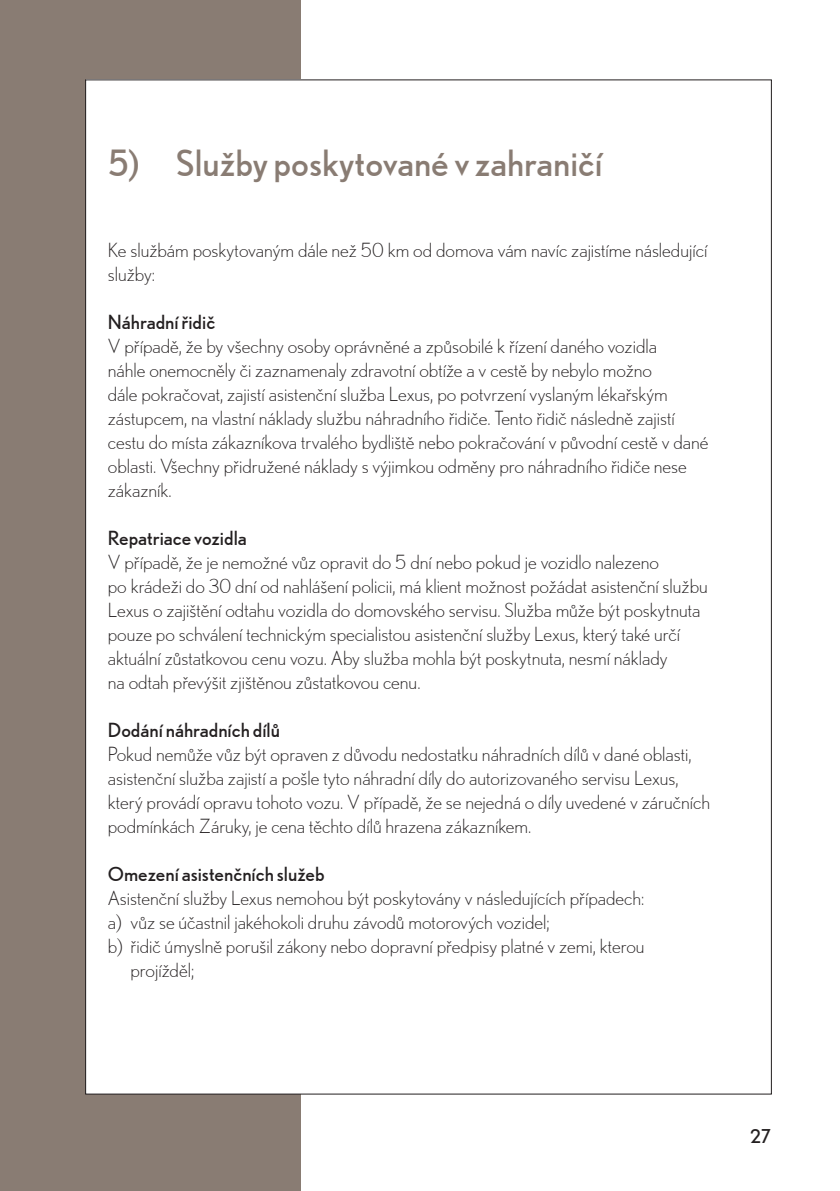
<style>
.page{position:relative;width:840px;height:1191px;background:#fff}
.page>*{position:absolute;margin:0;border:0;box-sizing:border-box;transform-origin:0 0}
.t1{font:36px "Nobel WGL";color:#897c73}
.t2{font:300 19.4px/24px "Nobel WGL";color:#231f20}
.t3{font:19.4px "Nobel WGL";color:#231f20}
.t4{font:19px "Nobel WGL";color:#231f20}
</style>
<div class="page">
<div style="left:0;top:0;width:300px;height:1191px;background:#897c73"></div>
<div style="left:86px;top:80px;width:685px;height:1014px;background:#fff"></div>
<h1 class="t1" style="left:108px;top:141px;width:496px">5) Služby poskytované v zahraničí</h1>
<p class="t2" style="left:108px;top:237px;width:600px">Ke službám poskytovaným dále než 50 km od domova vám navíc zajistíme následující služby:</p>
<p class="t3" style="left:108px;top:310px;width:109px">Náhradní řidič</p>
<p class="t2" style="left:108px;top:333px;width:602px">V případě, že by všechny osoby oprávněné a způsobilé k řízení daného vozidla<br>náhle onemocněly či zaznamenaly zdravotní obtíže a v cestě by nebylo možno<br>dále pokračovat, zajistí asistenční služba Lexus, po potvrzení vyslaným lékařským zástupcem, na vlastní náklady službu náhradního řidiče. Tento řidič následně zajistí cestu do místa zákazníkova trvalého bydliště nebo pokračování v původní cestě v dané oblasti. Všechny přidružené náklady s výjimkou odměny pro náhradního řidiče nese zákazník.</p>
<p class="t3" style="left:108px;top:526px;width:140px">Repatriace vozidla</p>
<p class="t2" style="left:108px;top:549px;width:601px">V případě, že je nemožné vůz opravit do 5 dní nebo pokud je vozidlo nalezeno<br>po krádeži do 30 dní od nahlášení policii, má klient možnost požádat asistenční službu Lexus o zajištění odtahu vozidla do domovského servisu. Služba může být poskytnuta pouze po schválení technickým specialistou asistenční služby Lexus, který také určí aktuální zůstatkovou cenu vozu. Aby služba mohla být poskytnuta, nesmí náklady<br>na odtah převýšit zjištěnou zůstatkovou cenu.</p>
<p class="t3" style="left:108px;top:718px;width:174px">Dodání náhradních dílů</p>
<p class="t2" style="left:108px;top:741px;width:603px">Pokud nemůže vůz být opraven z důvodu nedostatku náhradních dílů v dané oblasti, asistenční služba zajistí a pošle tyto náhradní díly do autorizovaného servisu Lexus, který provádí opravu tohoto vozu. V případě, že se nejedná o díly uvedené v záručních podmínkách Záruky, je cena těchto dílů hrazena zákazníkem.</p>
<p class="t3" style="left:108px;top:862px;width:218px">Omezení asistenčních služeb</p>
<p class="t2" style="left:108px;top:885px;width:537px">Asistenční služby Lexus nemohou být poskytovány v následujících případech:</p>
<p class="t2" style="left:108px;top:909px;width:443px">a) vůz se účastnil jakéhokoli druhu závodů motorových vozidel;</p>
<p class="t2" style="left:108px;top:933px;width:538px">b) řidič úmyslně porušil zákony nebo dopravní předpisy platné v zemi, kterou</p>
<p class="t2" style="left:130px;top:957px;width:65px">projížděl;</p>
<p class="t4" style="left:749px;top:1124px;width:22px">27</p>
</div>
